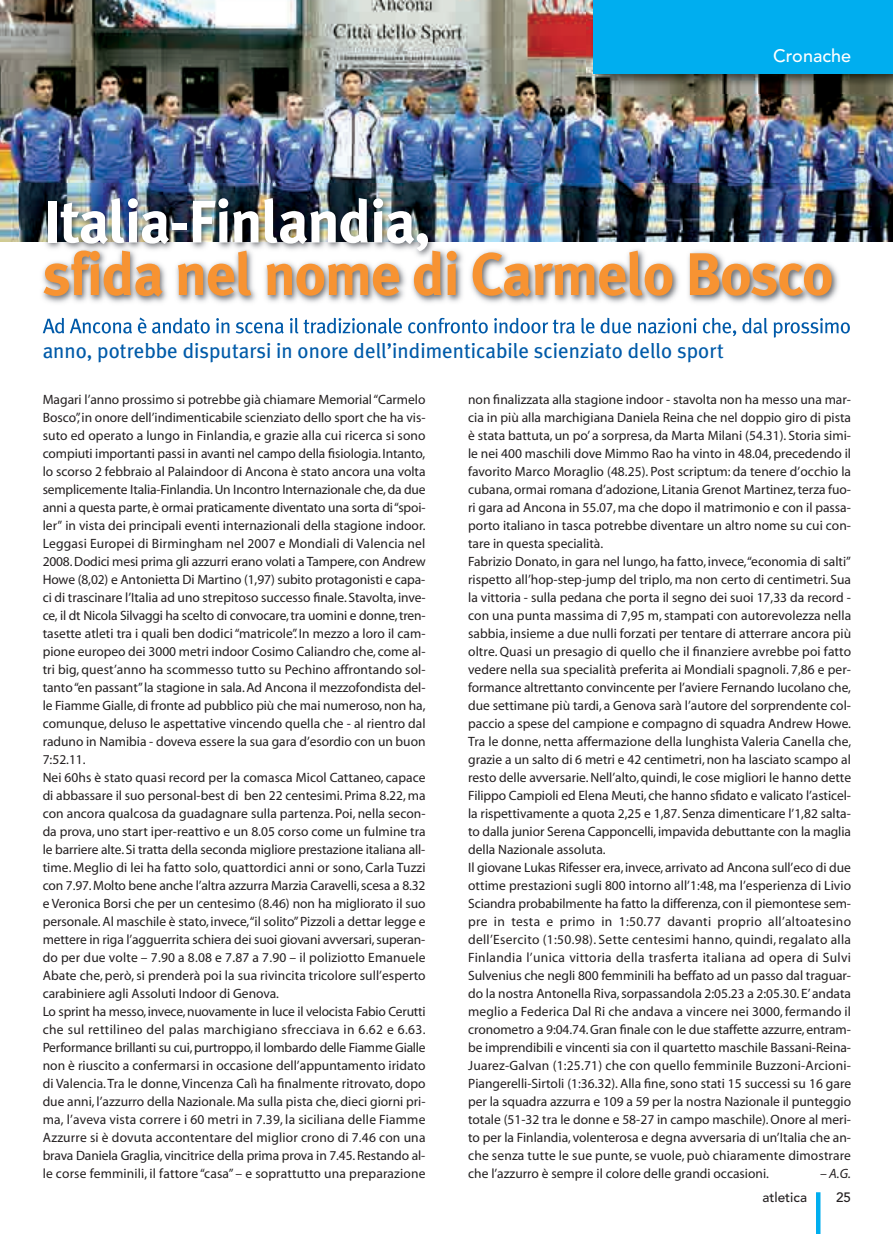
<style>
.page{position:relative;width:893px;height:1234px;background:#fff}
.page>*{position:absolute;margin:0;border:0;box-sizing:border-box;transform-origin:0 0}
.t1{font:700 60px "Meta Plus";letter-spacing:-.025em;color:#f79332}
.t2{font:700 60px "Meta Plus";letter-spacing:-.025em;color:#fff}
.t3{font:21px "Meta Plus";color:#015ba9}
.t4{font:500 18px "Avenir";color:#fff}
.t5{font:13.5px/18px "Myriad";color:#231f20}
.t6{font:500 13.5px "Avenir";color:#231f20}
.t7{font:italic 13.5px "Myriad";color:#231f20}
</style>
<div class="page">
<img style="left:0;top:0;width:892px;height:242px">
<div style="left:815px;top:1192px;width:5px;height:41px;background:#00aeef"></div>
<img style="left:586px;top:0;width:306px;height:93px">
<div style="left:593px;top:0;width:299px;height:74px;background:#00aeef"></div>
<img style="left:20px;top:183px;width:859px;height:155px">
<img style="left:43px;top:317px;width:128px;height:16px">
<h3 class="t4" style="left:773px;top:48px;width:79px">Cronache</h3>
<h1 class="t2" style="left:43px;top:198px;width:389px">Italia-Finlandia,</h1>
<h1 class="t1" style="left:43px;top:251px;width:792px">sfida nel nome di Carmelo Bosco</h1>
<h2 class="t3" style="left:43px;top:343px;width:682px">anno, potrebbe disputarsi in onore dell’indimenticabile scienziato dello sport</h2>
<p class="t5" style="left:43px;top:391px;width:384px">Magari l’anno prossimo si potrebbe già chiamare Memorial “Carmelo Bosco”, in onore dell’indimenticabile scienziato dello sport che ha vis&shy;suto ed operato a lungo in Finlandia, e grazie alla cui ricerca si sono compiuti importanti passi in avanti nel campo della fisiologia. Intanto, lo scorso 2 febbraio al Palaindoor di Ancona è stato ancora una volta semplicemente Italia-Finlandia. Un Incontro Internazionale che, da due anni a questa parte, è ormai praticamente diventato una sorta di “spoi&shy;ler” in vista dei principali eventi internazionali della stagione indoor.<br>Leggasi Europei di Birmingham nel 2007 e Mondiali di Valencia nel 2008. Dodici mesi prima gli azzurri erano volati a Tampere, con Andrew Howe (8,02) e Antonietta Di Martino (1,97) subito protagonisti e capa&shy;ci di trascinare l’Italia ad uno strepitoso successo finale. Stavolta, inve&shy;ce, il dt Nicola Silvaggi ha scelto di convocare, tra uomini e donne, tren&shy;tasette atleti tra i quali ben dodici “matricole”. In mezzo a loro il cam&shy;pione europeo dei 3000 metri indoor Cosimo Caliandro che, come al&shy;tri big, quest’anno ha scommesso tutto su Pechino affrontando sol&shy;tanto “en passant” la stagione in sala. Ad Ancona il mezzofondista del&shy;le Fiamme Gialle, di fronte ad pubblico più che mai numeroso, non ha, comunque, deluso le aspettative vincendo quella che - al rientro dal raduno in Namibia - doveva essere la sua gara d’esordio con un buon 7:52.11.<br>Nei 60hs è stato quasi record per la comasca Micol Cattaneo, capace di abbassare il suo personal-best di ben 22 centesimi. Prima 8.22, ma con ancora qualcosa da guadagnare sulla partenza. Poi, nella secon&shy;da prova, uno start iper-reattivo e un 8.05 corso come un fulmine tra le barriere alte. Si tratta della seconda migliore prestazione italiana all&shy;time. Meglio di lei ha fatto solo, quattordici anni or sono, Carla Tuzzi con 7.97. Molto bene anche l’altra azzurra Marzia Caravelli, scesa a 8.32 e Veronica Borsi che per un centesimo (8.46) non ha migliorato il suo personale. Al maschile è stato, invece, “il solito” Pizzoli a dettar legge e mettere in riga l’agguerrita schiera dei suoi giovani avversari, superan&shy;do per due volte – 7.90 a 8.08 e 7.87 a 7.90 – il poliziotto Emanuele Abate che, però, si prenderà poi la sua rivincita tricolore sull’esperto carabiniere agli Assoluti Indoor di Genova.<br>Lo sprint ha messo, invece, nuovamente in luce il velocista Fabio Cerutti che sul rettilineo del palas marchigiano sfrecciava in 6.62 e 6.63.<br>Performance brillanti su cui, purtroppo, il lombardo delle Fiamme Gialle non è riuscito a confermarsi in occasione dell’appuntamento iridato di Valencia. Tra le donne, Vincenza Calì ha finalmente ritrovato, dopo due anni, l’azzurro della Nazionale. Ma sulla pista che, dieci giorni pri&shy;ma, l’aveva vista correre i 60 metri in 7.39, la siciliana delle Fiamme Azzurre si è dovuta accontentare del miglior crono di 7.46 con una brava Daniela Graglia, vincitrice della prima prova in 7.45. Restando al&shy;le corse femminili, il fattore “casa” – e soprattutto una preparazione</p>
<p class="t5" style="left:468px;top:391px;width:384px">non finalizzata alla stagione indoor - stavolta non ha messo una mar&shy;cia in più alla marchigiana Daniela Reina che nel doppio giro di pista è stata battuta, un po’ a sorpresa, da Marta Milani (54.31). Storia simi&shy;le nei 400 maschili dove Mimmo Rao ha vinto in 48.04, precedendo il favorito Marco Moraglio (48.25). Post scriptum: da tenere d’occhio la cubana, ormai romana d’adozione, Litania Grenot Martinez, terza fuo&shy;ri gara ad Ancona in 55.07, ma che dopo il matrimonio e con il passa&shy;porto italiano in tasca potrebbe diventare un altro nome su cui con&shy;tare in questa specialità.<br>Fabrizio Donato, in gara nel lungo, ha fatto, invece, “economia di salti” rispetto all’hop-step-jump del triplo, ma non certo di centimetri. Sua la vittoria - sulla pedana che porta il segno dei suoi 17,33 da record - con una punta massima di 7,95 m, stampati con autorevolezza nella sabbia, insieme a due nulli forzati per tentare di atterrare ancora più oltre. Quasi un presagio di quello che il finanziere avrebbe poi fatto vedere nella sua specialità preferita ai Mondiali spagnoli. 7,86 e per&shy;formance altrettanto convincente per l’aviere Fernando Iucolano che, due settimane più tardi, a Genova sarà l’autore del sorprendente col&shy;paccio a spese del campione e compagno di squadra Andrew Howe.<br>Tra le donne, netta affermazione della lunghista Valeria Canella che, grazie a un salto di 6 metri e 42 centimetri, non ha lasciato scampo al resto delle avversarie. Nell’alto, quindi, le cose migliori le hanno dette Filippo Campioli ed Elena Meuti, che hanno sfidato e valicato l’asticel&shy;la rispettivamente a quota 2,25 e 1,87. Senza dimenticare l’1,82 salta&shy;to dalla junior Serena Capponcelli, impavida debuttante con la maglia della Nazionale assoluta.<br>Il giovane Lukas Rifesser era, invece, arrivato ad Ancona sull’eco di due ottime prestazioni sugli 800 intorno all’1:48, ma l’esperienza di Livio Sciandra probabilmente ha fatto la differenza, con il piemontese sem&shy;pre in testa e primo in 1:50.77 davanti proprio all’altoatesino dell’Esercito (1:50.98). Sette centesimi hanno, quindi, regalato alla Finlandia l’unica vittoria della trasferta italiana ad opera di Sulvi Sulvenius che negli 800 femminili ha beffato ad un passo dal traguar&shy;do la nostra Antonella Riva, sorpassandola 2:05.23 a 2:05.30. E’ andata meglio a Federica Dal Ri che andava a vincere nei 3000, fermando il cronometro a 9:04.74. Gran finale con le due staffette azzurre, entram&shy;be imprendibili e vincenti sia con il quartetto maschile Bassani-Reina-Juarez-Galvan (1:25.71) che con quello femminile Buzzoni-Arcioni-Piangerelli-Sirtoli (1:36.32). Alla fine, sono stati 15 successi su 16 gare per la squadra azzurra e 109 a 59 per la nostra Nazionale il punteggio totale (51-32 tra le donne e 58-27 in campo maschile). Onore al meri&shy;to per la Finlandia, volenterosa e degna avversaria di un’Italia che an&shy;che senza tutte le sue punte, se vuole, può chiaramente dimostrare che l’azzurro è sempre il colore delle grandi occasioni.</p>
<p class="t7" style="left:820px;top:1168px;width:32px">– A.G.</p>
<p class="t6" style="left:762px;top:1192px;width:46px">atletica</p>
<p class="t6" style="left:836px;top:1192px;width:17px">25</p>
</div>
